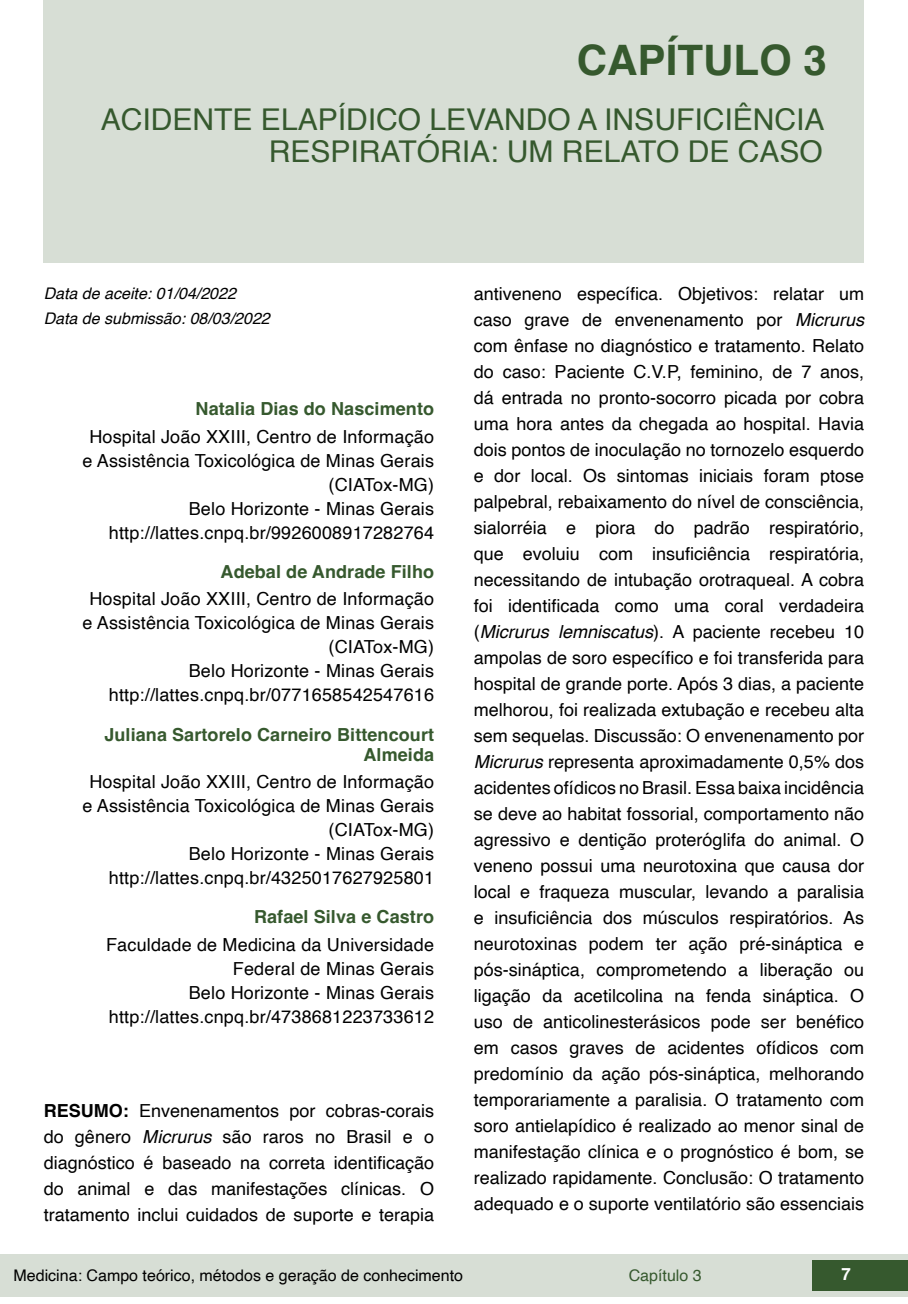
<style>
.page{position:relative;width:908px;height:1304px;background:#fff}
.page>*{position:absolute;margin:0;border:0;box-sizing:border-box;transform-origin:0 0}
.t1{font:700 42px "Helvetica";color:#36592e}
.t2{font:30px/32px "Helvetica";color:#36592e;text-align:right}
.t3{font:18px/26px "Helvetica";letter-spacing:.01em;color:#000;text-align:right}
.t4{font:700 18px/20px "Helvetica";letter-spacing:.005em;color:#36592e;text-align:right}
.t5{font:700 16.8px "Helvetica";color:#fff}
.t6{font:16px "Helvetica";color:#000}
.t7{font:italic 16px "Helvetica";color:#000}
.t8{font:16px "Helvetica";color:#36592e}
.s1{font-weight:700}
.s2{font-style:italic}
</style>
<div class="page">
<div style="left:0;top:1254px;width:906px;height:43px;background:#d7ded5"></div>
<div style="left:812px;top:1261px;width:95px;height:30px;background:#36592e"></div>
<div style="left:44px;top:0;width:819px;height:263px;background:#d7ded5"></div>
<h1 class="t1" style="left:576px;top:35px;width:251px">CAPÍTULO 3</h1>
<h2 class="t2" style="left:101px;top:104px;width:724px">ACIDENTE ELAPÍDICO LEVANDO A INSUFICIÊNCIA<br>RESPIRATÓRIA: UM RELATO DE CASO</h2>
<p class="t7" style="left:44px;top:280px;width:194px">Data de aceite: 01/04/2022</p>
<p class="t7" style="left:44px;top:306px;width:227px">Data de submissão: 08/03/2022</p>
<p class="t4" style="left:195px;top:401px;width:240px">Natalia Dias do Nascimento</p>
<p class="t3" style="left:82px;top:425px;width:353px;line-height:24px">Hospital João XXIII, Centro de Informação e Assistência Toxicológica de Minas Gerais (CIATox-MG)<br>Belo Horizonte - Minas Gerais http://lattes.cnpq.br/9926008917282764</p>
<p class="t4" style="left:220px;top:564px;width:215px">Adebal de Andrade Filho</p>
<p class="t3" style="left:82px;top:588px;width:353px;line-height:24px">Hospital João XXIII, Centro de Informação e Assistência Toxicológica de Minas Gerais (CIATox-MG)<br>Belo Horizonte - Minas Gerais http://lattes.cnpq.br/0771658542547616</p>
<p class="t4" style="left:104px;top:726px;width:331px">Juliana Sartorelo Carneiro Bittencourt<br>Almeida</p>
<p class="t3" style="left:82px;top:770px;width:353px;line-height:24px">Hospital João XXIII, Centro de Informação e Assistência Toxicológica de Minas Gerais (CIATox-MG)<br>Belo Horizonte - Minas Gerais http://lattes.cnpq.br/4325017627925801</p>
<p class="t4" style="left:254px;top:909px;width:181px">Rafael Silva e Castro</p>
<p class="t3" style="left:106px;top:933px;width:329px;line-height:24px">Faculdade de Medicina da Universidade Federal de Minas Gerais<br>Belo Horizonte - Minas Gerais http://lattes.cnpq.br/4738681223733612</p>
<p class="t3" style="left:44px;top:1098px;width:392px;text-align:justify"><span class="s1">RESUMO:</span> Envenenamentos por cobras-corais do gênero <span class="s2">Micrurus</span> são raros no Brasil e o diagnóstico é baseado na correta identificação do animal e das manifestações clínicas. O tratamento inclui cuidados de suporte e terapia</p>
<p class="t3" style="left:473px;top:281px;width:392px;text-align:justify">antiveneno específica. Objetivos: relatar um caso grave de envenenamento por <span class="s2">Micrurus </span>com ênfase no diagnóstico e tratamento. Relato do caso: Paciente C.V.P, feminino, de 7 anos, dá entrada no pronto-socorro picada por cobra uma hora antes da chegada ao hospital. Havia dois pontos de inoculação no tornozelo esquerdo e dor local. Os sintomas iniciais foram ptose palpebral, rebaixamento do nível de consciência, sialorréia e piora do padrão respiratório, que evoluiu com insuficiência respiratória, necessitando de intubação orotraqueal. A cobra foi identificada como uma coral verdadeira (<span class="s2">Micrurus lemniscatus</span>). A paciente recebeu 10 ampolas de soro específico e foi transferida para hospital de grande porte. Após 3 dias, a paciente melhorou, foi realizada extubação e recebeu alta sem sequelas. Discussão: O envenenamento por <span class="s2">Micrurus</span> representa aproximadamente 0,5% dos acidentes ofídicos no Brasil. Essa baixa incidência se deve ao habitat fossorial, comportamento não agressivo e dentição proteróglifa do animal. O veneno possui uma neurotoxina que causa dor local e fraqueza muscular, levando a paralisia e insuficiência dos músculos respiratórios. As neurotoxinas podem ter ação pré-sináptica e pós-sináptica, comprometendo a liberação ou ligação da acetilcolina na fenda sináptica. O uso de anticolinesterásicos pode ser benéfico em casos graves de acidentes ofídicos com predomínio da ação pós-sináptica, melhorando temporariamente a paralisia. O tratamento com soro antielapídico é realizado ao menor sinal de manifestação clínica e o prognóstico é bom, se realizado rapidamente. Conclusão: O tratamento adequado e o suporte ventilatório são essenciais</p>
<p class="t6" style="left:14px;top:1263px;width:451px">Medicina: Campo teórico, métodos e geração de conhecimento</p>
<p class="t8" style="left:628px;top:1263px;width:74px">Capítulo 3</p>
<p class="t5" style="left:841px;top:1264px;width:11px">7</p>
</div>
